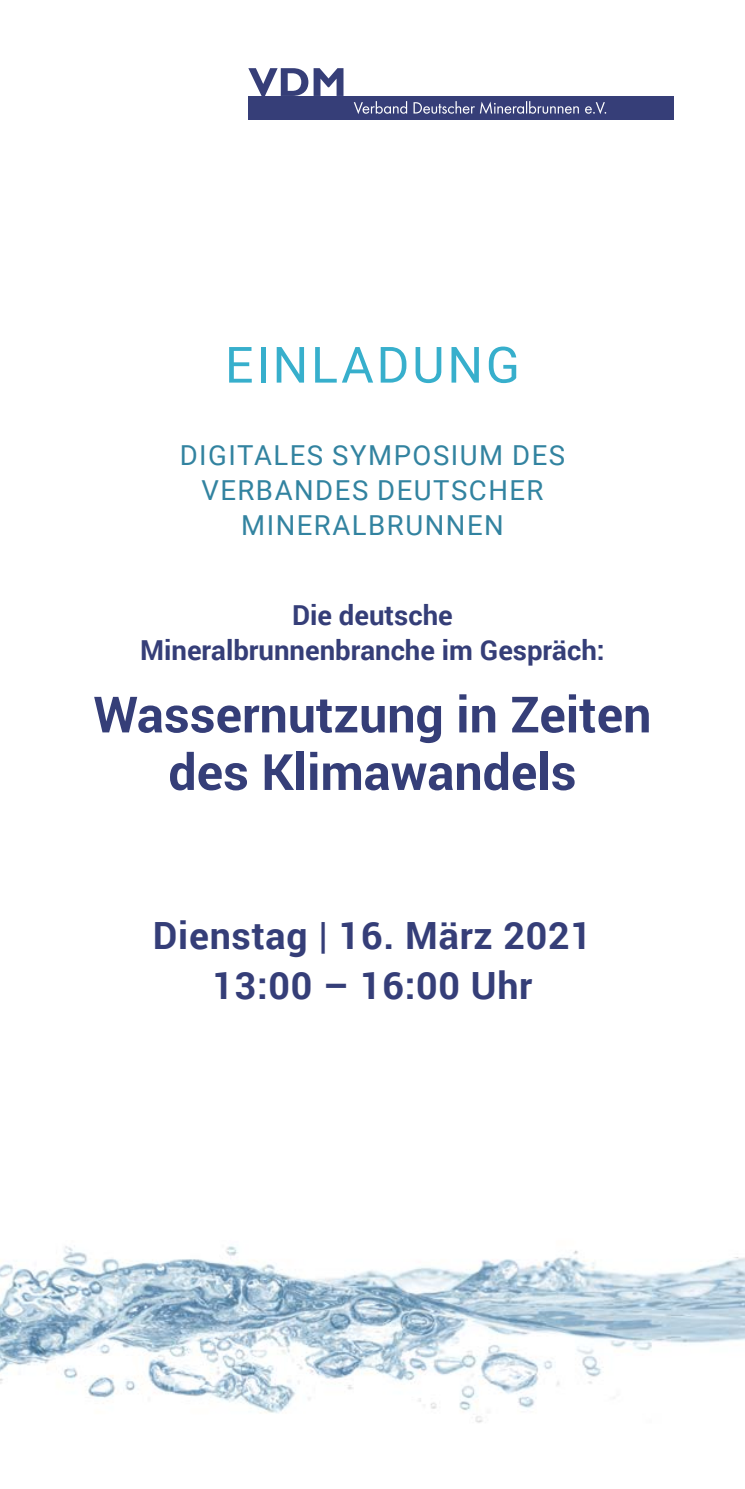
<style>
.page{position:relative;width:745px;height:1489px;background:#fff}
.page>*{position:absolute;margin:0;border:0;box-sizing:border-box;transform-origin:0 0}
.t1{font:700 50px/57.5px "Roboto";color:#353e78;text-align:center}
.t2{font:50px "Roboto";letter-spacing:.055em;color:#37afcc}
.t3{font:700 37.5px/50px "Roboto";letter-spacing:.02em;color:#353e78;text-align:center}
.t4{font:27.5px/35px "Roboto";letter-spacing:.055em;color:#3283a0;text-align:center}
.t5{font:700 27.5px/35px "Roboto";color:#353e78;text-align:center}
</style>
<div class="page">
<div style="left:248px;top:96px;width:425px;height:23px;background:#363e78"></div>
<svg style="left:353px;top:101px;width:253px;height:13px"></svg>
<svg style="left:248px;top:68px;width:95px;height:28px"></svg>
<img style="left:0;top:1246px;width:744px;height:177px">
<h1 class="t2" style="left:225px;top:330px;width:296px">EINLADUNG</h1>
<p class="t4" style="left:179px;top:437px;width:387px">DIGITALES SYMPOSIUM DES<br>VERBANDES DEUTSCHER<br>MINERALBRUNNEN</p>
<p class="t5" style="left:140px;top:596px;width:465px">Die deutsche<br>Mineralbrunnenbranche im Gespräch:</p>
<h1 class="t1" style="left:93px;top:684px;width:559px">Wassernutzung in Zeiten des Klimawandels</h1>
<h2 class="t3" style="left:153px;top:909px;width:440px">Dienstag | 16. März 2021<br>13:00 – 16:00 Uhr</h2>
</div>
